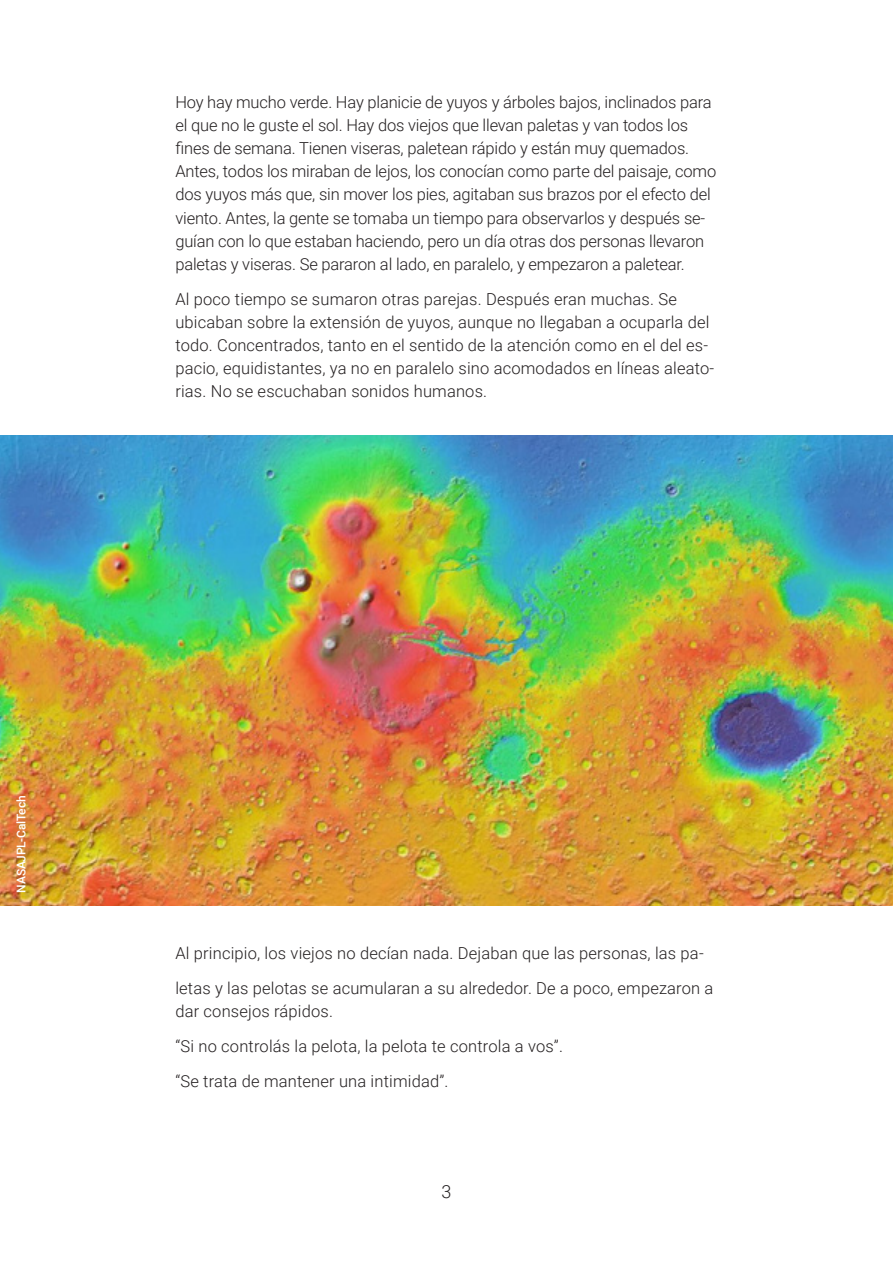
<style>
.page{position:relative;width:893px;height:1263px;background:#fff}
.page>*{position:absolute;margin:0;border:0;box-sizing:border-box;transform-origin:0 0}
.t1{font:300 18px "Roboto";color:#231f20}
.t2{font:300 16.5px/23.1px "Roboto";letter-spacing:-.01em;color:#231f20}
.t3{font:300 16.5px/23.1px "Roboto";letter-spacing:.01em;color:#231f20}
.t4{font:500 12px "Roboto";letter-spacing:-.02em;color:#fff}
</style>
<div class="page">
<img style="left:0;top:436px;width:893px;height:470px">
<p class="t2" style="left:175px;top:90px;width:542px">Hoy hay mucho verde. Hay planicie de yuyos y árboles bajos, inclinados para el que no le guste el sol. Hay dos viejos que llevan paletas y van todos los fines de semana. Tienen viseras, paletean rápido y están muy quemados.<br>Antes, todos los miraban de lejos, los conocían como parte del paisaje, como dos yuyos más que, sin mover los pies, agitaban sus brazos por el efecto del viento. Antes, la gente se tomaba un tiempo para observarlos y después se&shy;guían con lo que estaban haciendo, pero un día otras dos personas llevaron paletas y viseras. Se pararon al lado, en paralelo, y empezaron a paletear.</p>
<p class="t3" style="left:175px;top:287px;width:540px">Al poco tiempo se sumaron otras parejas. Después eran muchas. Se ubicaban sobre la extensión de yuyos, aunque no llegaban a ocuparla del todo. Concentrados, tanto en el sentido de la atención como en el del es&shy;pacio, equidistantes, ya no en paralelo sino acomodados en líneas aleato&shy;rias. No se escuchaban sonidos humanos.</p>
<p class="t4" style="left:13px;top:892px;width:98px;rotate:-90deg">NASAJPL-CalTech</p>
<p class="t3" style="left:175px;top:935px;width:540px;line-height:35.1px">Al principio, los viejos no decían nada. Dejaban que las personas, las pa&shy;letas y las pelotas se acumularan a su alrededor. De a poco, empezaron a</p>
<p class="t3" style="left:175px;top:999px;width:159px">dar consejos rápidos.</p>
<p class="t3" style="left:175px;top:1034px;width:389px">“Si no controlás la pelota, la pelota te controla a vos”.</p>
<p class="t3" style="left:175px;top:1069px;width:275px">“Se trata de mantener una intimidad”.</p>
<p class="t1" style="left:441px;top:1179px;width:11px">3</p>
</div>
